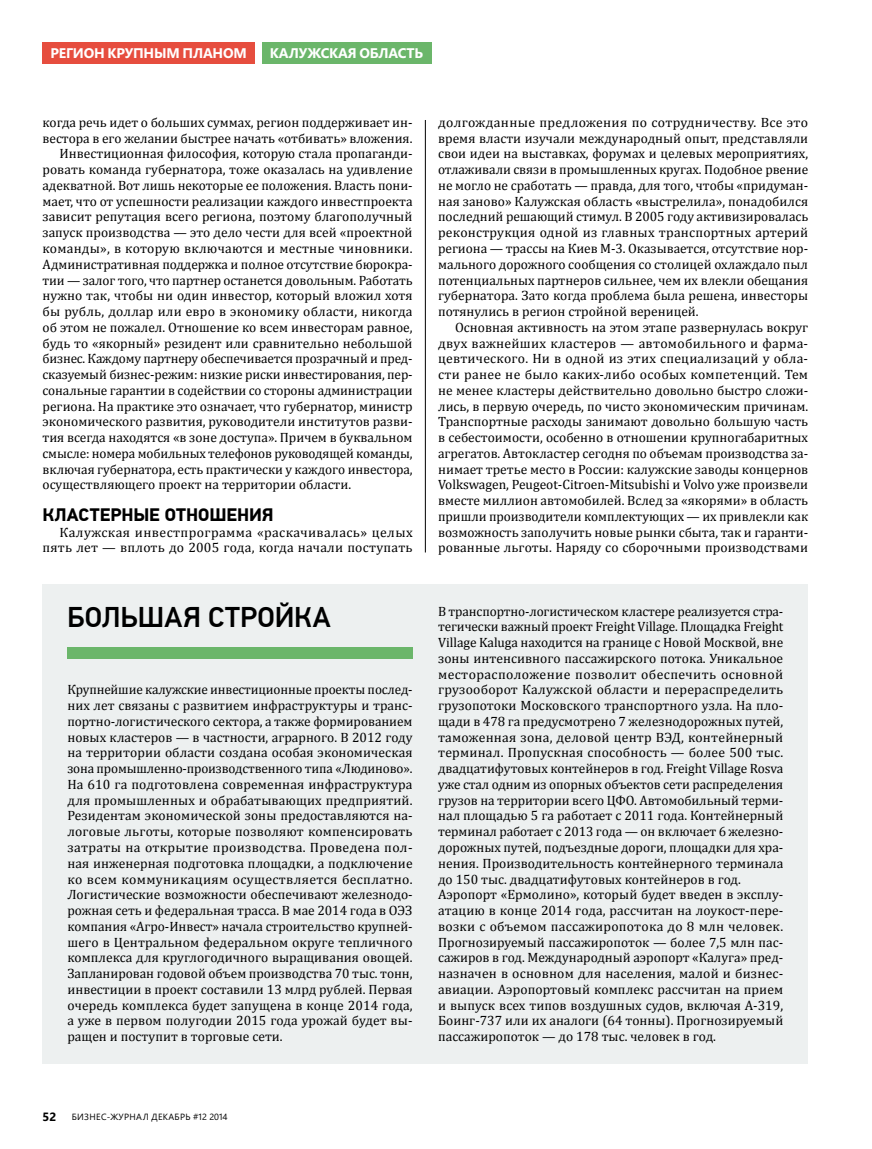
<style>
.page{position:relative;width:872px;height:1149px;background:#fff}
.page>*{position:absolute;margin:0;border:0;box-sizing:border-box;transform-origin:0 0}
.t1{font:500 28.5px "PF Din Text Pro";letter-spacing:.005em;color:#000}
.t2{font:700 18px "PF Din Text Pro";color:#000}
.t3{font:700 13.95px "Segoe WP";letter-spacing:-.015em;color:#fff}
.t4{font:13.5px/15.8px "Cambria";color:#000;text-align:justify}
.t5{font:13.5px/15.8px "Cambria";letter-spacing:.025em;color:#000;text-align:right}
.t6{font:700 12px "Segoe WP";color:#000}
.t7{font:9px "Segoe WP";letter-spacing:.035em;color:#000}
</style>
<div class="page">
<div style="left:43px;top:584px;width:765px;height:479px;background:#edf0f0"></div>
<div style="left:262px;top:43px;width:169px;height:21px;background:#6bb66a"></div>
<div style="left:43px;top:43px;width:212px;height:21px;background:#e64d3e"></div>
<hr style="left:425px;top:120px;width:1px;height:432px;background:#000">
<div style="left:67px;top:647px;width:345px;height:11px;background:#6bb66a"></div>
<p class="t3" style="left:50px;top:43px;width:198px">РЕГИОН КРУПНЫМ ПЛАНОМ</p>
<p class="t3" style="left:270px;top:43px;width:155px">КАЛУЖСКАЯ ОБЛАСТЬ</p>
<p class="t4" style="left:43px;top:114px;width:371px">когда речь идет о больших суммах, регион поддерживает ин-</p>
<p class="t4" style="left:43px;top:130px;width:371px">вестора в его желании быстрее начать «отбивать» вложения.</p>
<p class="t4" style="left:60px;top:146px;width:354px">Инвестиционная философия, которую стала пропаганди-</p>
<p class="t4" style="left:43px;top:161px;width:371px">ровать команда губернатора, тоже оказалась на удивление</p>
<p class="t4" style="left:43px;top:177px;width:371px">адекватной. Вот лишь некоторые ее положения. Власть пони-</p>
<p class="t4" style="left:43px;top:193px;width:371px">мает, что от успешности реализации каждого инвестпроекта</p>
<p class="t4" style="left:43px;top:209px;width:371px">зависит репутация всего региона, поэтому благополучный</p>
<p class="t4" style="left:43px;top:224px;width:371px">запуск производства — это дело чести для всей «проектной</p>
<p class="t4" style="left:43px;top:240px;width:371px">команды», в которую включаются и местные чиновники.</p>
<p class="t4" style="left:43px;top:256px;width:371px">Административная поддержка и полное отсутствие бюрокра-</p>
<p class="t4" style="left:43px;top:272px;width:371px">тии — залог того, что партнер останется довольным. Работать</p>
<p class="t4" style="left:43px;top:287px;width:371px">нужно так, чтобы ни один инвестор, который вложил хотя</p>
<p class="t4" style="left:43px;top:303px;width:371px">бы рубль, доллар или евро в экономику области, никогда</p>
<p class="t4" style="left:43px;top:319px;width:371px">об этом не пожалел. Отношение ко всем инвесторам равное,</p>
<p class="t4" style="left:43px;top:335px;width:371px">будь то «якорный» резидент или сравнительно небольшой</p>
<p class="t4" style="left:43px;top:350px;width:371px">бизнес. Каждому партнеру обеспечивается прозрачный и пред-</p>
<p class="t4" style="left:43px;top:366px;width:371px">сказуемый бизнес-режим: низкие риски инвестирования, пер-</p>
<p class="t4" style="left:43px;top:382px;width:371px">сональные гарантии в содействии со стороны администрации</p>
<p class="t4" style="left:43px;top:398px;width:371px">региона. На практике это означает, что губернатор, министр</p>
<p class="t4" style="left:43px;top:414px;width:371px">экономического развития, руководители институтов разви-</p>
<p class="t4" style="left:43px;top:429px;width:371px">тия всегда находятся «в зоне доступа». Причем в буквальном</p>
<p class="t4" style="left:43px;top:445px;width:371px">смысле: номера мобильных телефонов руководящей команды,</p>
<p class="t4" style="left:43px;top:461px;width:371px">включая губернатора, есть практически у каждого инвестора,</p>
<p class="t4" style="left:43px;top:476px;width:310px">осуществляющего проект на территории области.</p>
<h2 class="t2" style="left:43px;top:503px;width:232px">КЛАСТЕРНЫЕ ОТНОШЕНИЯ</h2>
<p class="t5" style="left:43px;top:524px;width:372px">Калужская инвестпрограмма «раскачивалась» целых пять лет — вплоть до 2005 года, когда начали поступать</p>
<p class="t4" style="left:438px;top:114px;width:371px">долгожданные предложения по сотрудничеству. Все это время власти изучали международный опыт, представляли свои идеи на выставках, форумах и целевых мероприятиях, отлаживали связи в промышленных кругах. Подобное рвение не могло не сработать — правда, для того, чтобы «придуман&shy;ная заново» Калужская область «выстрелила», понадобился последний решающий стимул. В 2005 году активизировалась реконструкция одной из главных транспортных артерий региона — трассы на Киев M-3. Оказывается, отсутствие нор&shy;мального дорожного сообщения со столицей охлаждало пыл потенциальных партнеров сильнее, чем их влекли обещания губернатора. Зато когда проблема была решена, инвесторы потянулись в регион стройной вереницей.</p>
<p class="t4" style="left:438px;top:319px;width:371px;text-indent:17px">Основная активность на этом этапе развернулась вокруг двух важнейших кластеров — автомобильного и фарма&shy;цевтического. Ни в одной из этих специализаций у обла&shy;сти ранее не было каких-либо особых компетенций. Тем не менее кластеры действительно довольно быстро сложи&shy;лись, в первую очередь, по чисто экономическим причинам.<br>Транспортные расходы занимают довольно большую часть в себестоимости, особенно в отношении крупногабаритных агрегатов. Автокластер сегодня по объемам производства за&shy;нимает третье место в России: калужские заводы концернов Volkswagen, Peugeot-Citroen-Mitsubishi и Volvo уже произвели вместе миллион автомобилей. Вслед за «якорями» в область пришли производители комплектующих — их привлекли как возможность заполучить новые рынки сбыта, так и гаранти&shy;рованные льготы. Наряду со сборочными производствами</p>
<h1 class="t1" style="left:67px;top:600px;width:265px">БОЛЬШАЯ СТРОЙКА</h1>
<p class="t4" style="left:438px;top:602px;width:347px;text-align:left">В транспортно-логистическом кластере реализуется стра&shy;тегически важный проект Freight Village. Площадка Freight Village Kaluga находится на границе с Новой Москвой, вне зоны интенсивного пассажирского потока. Уникальное месторасположение позволит обеспечить основной грузооборот Калужской области и перераспределить грузопотоки Московского транспортного узла. На пло&shy;щади в 478 га предусмотрено 7 железнодорожных путей, таможенная зона, деловой центр ВЭД, контейнерный терминал. Пропускная способность — более 500 тыс. двадцатифутовых контейнеров в год. Freight Village Rosva уже стал одним из опорных объектов сети распределения грузов на территории всего ЦФО. Автомобильный терми&shy;нал площадью 5 га работает с 2011 года. Контейнерный терминал работает с 2013 года — он включает 6 железно&shy;дорожных путей, подъездные дороги, площадки для хра&shy;нения. Производительность контейнерного терминала до 150 тыс. двадцатифутовых контейнеров в год.<br>Аэропорт «Ермолино», который будет введен в эксплу&shy;атацию в конце 2014 года, рассчитан на лоукост-пере&shy;возки с объемом пассажиропотока до 8 млн человек.<br>Прогнозируемый пассажиропоток — более 7,5 млн пас&shy;сажиров в год. Международный аэропорт «Калуга» пред&shy;назначен в основном для населения, малой и бизнес&shy;авиации. Аэропортовый комплекс рассчитан на прием и выпуск всех типов воздушных судов, включая А-319, Боинг-737 или их аналоги (64 тонны). Прогнозируемый пассажиропоток — до 178 тыс. человек в год.</p>
<p class="t4" style="left:67px;top:681px;width:347px">Крупнейшие калужские инвестиционные проекты послед&shy;них лет связаны с развитием инфраструктуры и транс&shy;портно-логистического сектора, а также формированием новых кластеров — в частности, аграрного. В 2012 году на территории области создана особая экономическая зона промышленно-производственного типа «Людиново».<br>На 610 га подготовлена современная инфраструктура для промышленных и обрабатывающих предприятий.<br>Резидентам экономической зоны предоставляются на&shy;логовые льготы, которые позволяют компенсировать затраты на открытие производства. Проведена пол&shy;ная инженерная подготовка площадки, а подключение ко всем коммуникациям осуществляется бесплатно.<br>Логистические возможности обеспечивают железнодо&shy;рожная сеть и федеральная трасса. В мае 2014 года в ОЭЗ компания «Агро-Инвест» начала строительство крупней&shy;шего в Центральном федеральном округе тепличного комплекса для круглогодичного выращивания овощей.<br>Запланирован годовой объем производства 70 тыс. тонн, инвестиции в проект составили 13 млрд рублей. Первая очередь комплекса будет запущена в конце 2014 года, а уже в первом полугодии 2015 года урожай будет вы&shy;ращен и поступит в торговые сети.</p>
<p class="t6" style="left:43px;top:1106px;width:15px">52</p>
<p class="t7" style="left:72px;top:1110px;width:157px">БИЗНЕС-ЖУРНАЛ ДЕКАБРЬ #12 2014</p>
</div>
